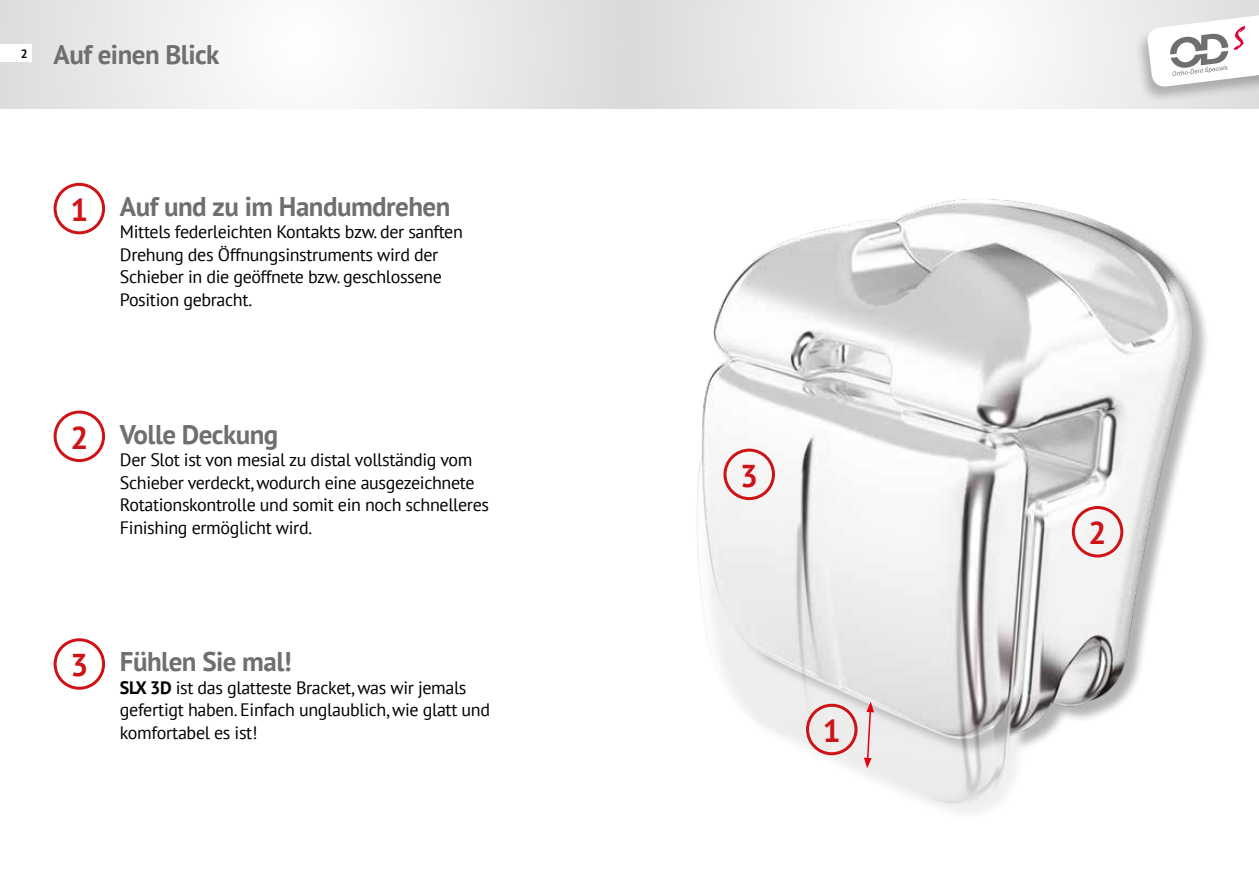
<style>
.page{position:relative;width:1259px;height:893px;background:#fff}
.page>*{position:absolute;margin:0;border:0;box-sizing:border-box;transform-origin:0 0}
.t1{font:700 31.5px "PT Sans";color:#cd1316}
.t2{font:700 27px "PT Sans";letter-spacing:-.02em;color:#6f6f6e}
.t3{font:18px/22.5px "PT Sans";letter-spacing:-.02em;color:#000}
.t4{font:700 12px "PT Sans";color:#000}
.s1{font-weight:700}
</style>
<div class="page">
<svg style="left:0;top:0;width:629px;height:108px;fill:#ededed"></svg>
<div style="left:0;top:45px;width:32px;height:17px;background:#fff"></div>
<svg style="left:629px;top:0;width:630px;height:108px;fill:#f1f1f1"></svg>
<img style="left:697px;top:199px;width:510px;height:613px">
<svg style="left:864px;top:702px;width:10px;height:66px"></svg>
<div style="left:54px;top:183px;width:51px;height:51px;border:3px solid #cd1316;border-radius:50%"></div>
<div style="left:806px;top:704px;width:51px;height:51px;border:3px solid #cd1316;border-radius:50%"></div>
<div style="left:1071px;top:506px;width:52px;height:51px;border:3px solid #cd1316;border-radius:50%"></div>
<div style="left:723px;top:449px;width:52px;height:51px;border:3px solid #cd1316;border-radius:50%"></div>
<div style="left:54px;top:411px;width:51px;height:51px;border:3px solid #cd1316;border-radius:50%"></div>
<div style="left:54px;top:638px;width:51px;height:52px;border:3px solid #cd1316;border-radius:50%"></div>
<div style="left:1134px;top:11px;width:125px;height:93px;background:#000;opacity:.25"></div>
<svg style="left:1146px;top:11px;width:113px;height:77px"></svg>
<p class="t4" style="left:21px;top:45px;width:8px">2</p>
<h2 class="t2" style="left:54px;top:36px;width:167px">Auf einen Blick</h2>
<h1 class="t1" style="left:70px;top:189px;width:19px">1</h1>
<h2 class="t2" style="left:120px;top:188px;width:332px">Auf und zu im Handumdrehen</h2>
<p class="t3" style="left:120px;top:220px;width:344px">Mittels federleichten Kontakts bzw. der sanften Drehung des Öffnungsinstruments wird der Schieber in die geöffnete bzw. geschlossene Position gebracht.</p>
<h1 class="t1" style="left:70px;top:416px;width:19px">2</h1>
<h2 class="t2" style="left:120px;top:416px;width:160px">Volle Deckung</h2>
<p class="t3" style="left:120px;top:448px;width:370px">Der Slot ist von mesial zu distal vollständig vom Schieber verdeckt, wodurch eine ausgezeichnete Rotationskontrolle und somit ein noch schnelleres Finishing ermöglicht wird.</p>
<h1 class="t1" style="left:70px;top:644px;width:19px">3</h1>
<h2 class="t2" style="left:120px;top:644px;width:173px">Fühlen Sie mal!</h2>
<p class="t3" style="left:120px;top:676px;width:372px"><span class="s1">SLX 3D</span> ist das glatteste Bracket, was wir jemals gefertigt haben. Einfach unglaublich, wie glatt und komfortabel es ist!</p>
<h1 class="t1" style="left:740px;top:455px;width:19px">3</h1>
<h1 class="t1" style="left:823px;top:710px;width:19px">1</h1>
<h1 class="t1" style="left:1088px;top:512px;width:19px">2</h1>
</div>
